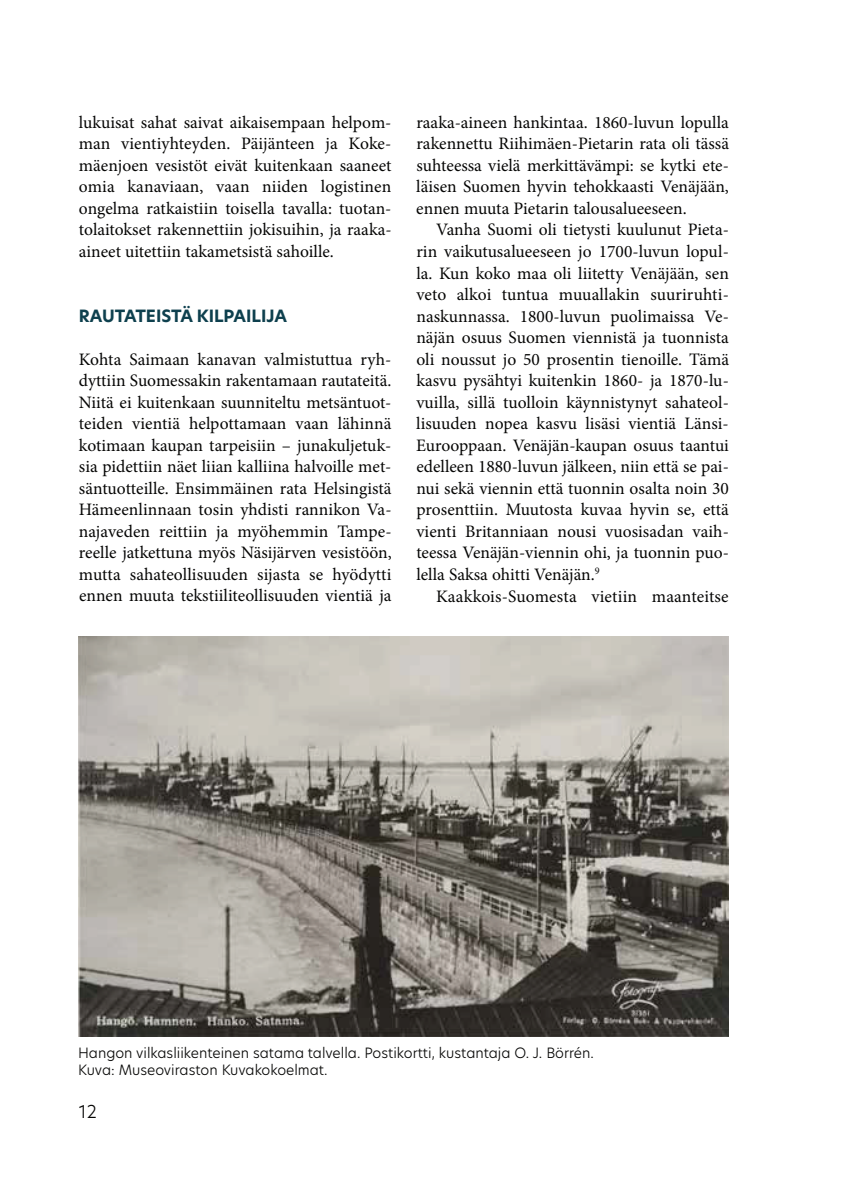
<style>
.page{position:relative;width:843px;height:1191px;background:#fff}
.page>*{position:absolute;margin:0;border:0;box-sizing:border-box;transform-origin:0 0}
.t1{font:17.5px/21.5px "Minion Pro";color:#050504;text-align:justify}
.t2{font:300 17.5px "Hero New";color:#050504}
.t3{font:700 16.62px "Hero New";color:#0e404e}
.t4{font:300 14px/16.8px "Hero New";color:#050504}
</style>
<div class="page">
<img style="left:79px;top:637px;width:650px;height:399px">
<p class="t1" style="left:79px;top:112px;width:314px">lukuisat sahat saivat aikaisempaan helpom&shy;man vientiyhteyden. Päijänteen ja Koke&shy;mäenjoen vesistöt eivät kuitenkaan saaneet omia kanaviaan, vaan niiden logistinen ongelma ratkaistiin toisella tavalla: tuotan&shy;tolaitokset rakennettiin jokisuihin, ja raaka&shy;aineet uitettiin takametsistä sahoille.</p>
<p class="t3" style="left:79px;top:304px;width:210px">RAUTATEISTÄ KILPAILIJA</p>
<p class="t1" style="left:79px;top:348px;width:314px">Kohta Saimaan kanavan valmistuttua ryh&shy;dyttiin Suomessakin rakentamaan rautateitä.<br>Niitä ei kuitenkaan suunniteltu metsäntuot&shy;teiden vientiä helpottamaan vaan lähinnä kotimaan kaupan tarpeisiin – junakuljetuk&shy;sia pidettiin näet liian kalliina halvoille met&shy;säntuotteille. Ensimmäinen rata Helsingistä Hämeenlinnaan tosin yhdisti rannikon Va&shy;najaveden reittiin ja myöhemmin Tampe&shy;reelle jatkettuna myös Näsijärven vesistöön, mutta sahateollisuuden sijasta se hyödytti ennen muuta tekstiiliteollisuuden vientiä ja</p>
<p class="t1" style="left:416px;top:112px;width:314px">raaka-aineen hankintaa. 1860-luvun lopulla rakennettu Riihimäen-Pietarin rata oli tässä suhteessa vielä merkittävämpi: se kytki ete&shy;läisen Suomen hyvin tehokkaasti Venäjään, ennen muuta Pietarin talousalueeseen.</p>
<p class="t1" style="left:416px;top:219px;width:314px;text-indent:20px">Vanha Suomi oli tietysti kuulunut Pieta&shy;rin vaikutusalueeseen jo 1700-luvun lopul&shy;la. Kun koko maa oli liitetty Venäjään, sen veto alkoi tuntua muuallakin suuriruhti&shy;naskunnassa. 1800-luvun puolimaissa Ve&shy;näjän osuus Suomen viennistä ja tuonnista oli noussut jo 50 prosentin tienoille. Tämä kasvu pysähtyi kuitenkin 1860- ja 1870-lu&shy;vuilla, sillä tuolloin käynnistynyt sahateol&shy;lisuuden nopea kasvu lisäsi vientiä Länsi-Eurooppaan. Venäjän-kaupan osuus taantui edelleen 1880-luvun jälkeen, niin että se pai&shy;nui sekä viennin että tuonnin osalta noin 30 prosenttiin. Muutosta kuvaa hyvin se, että vienti Britanniaan nousi vuosisadan vaih&shy;teessa Venäjän-viennin ohi, ja tuonnin puo&shy;lella Saksa ohitti Venäjän.<sup>9</sup></p>
<p class="t1" style="left:436px;top:585px;width:294px">Kaakkois-Suomesta vietiin maanteitse</p>
<p class="t4" style="left:78px;top:1044px;width:517px">Hangon vilkasliikenteinen satama talvella. Postikortti, kustantaja O. J. Börrén.<br>Kuva: Museoviraston Kuvakokoelmat.</p>
<p class="t2" style="left:79px;top:1100px;width:19px">12</p>
</div>
